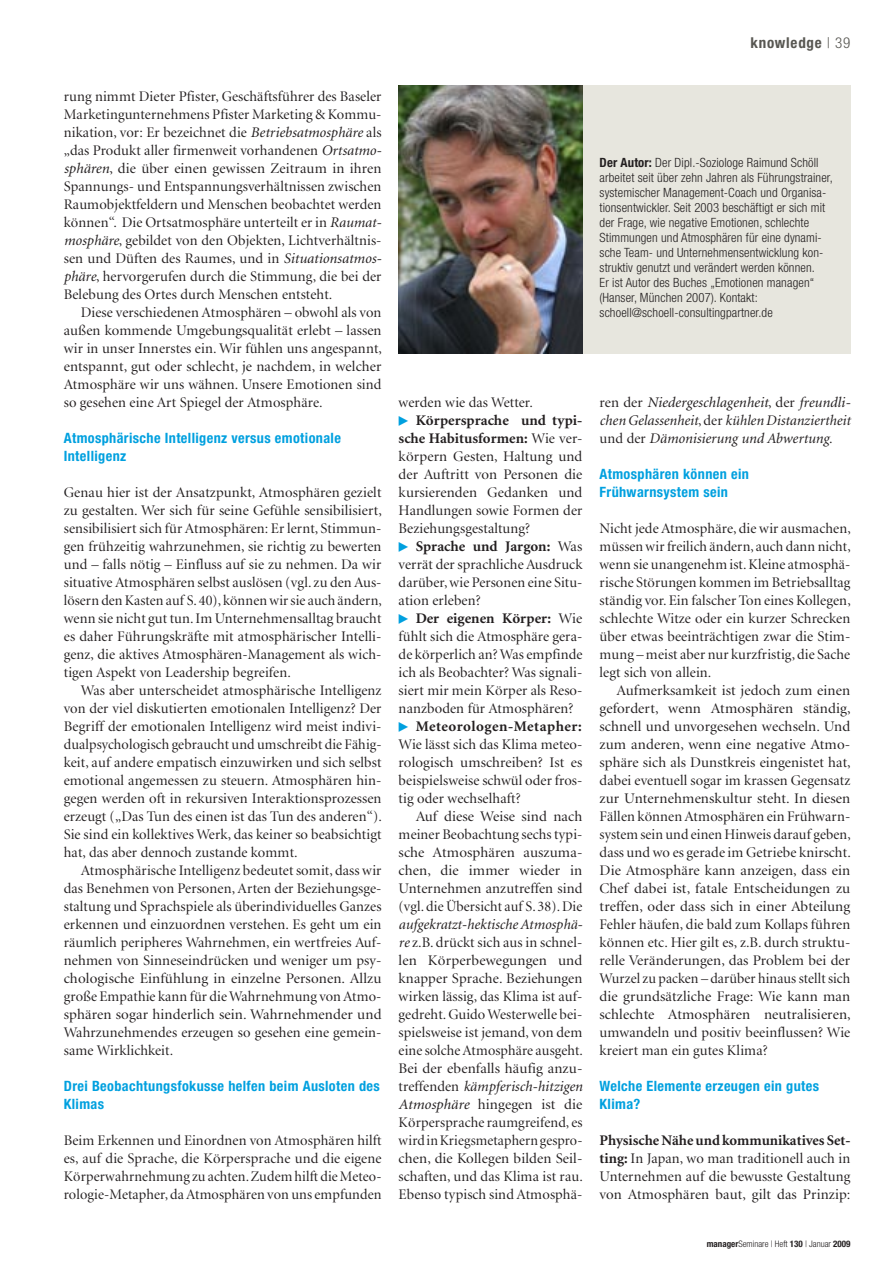
<style>
.page{position:relative;width:893px;height:1263px;background:#fff}
.page>*{position:absolute;margin:0;border:0;box-sizing:border-box;transform-origin:0 0}
.t1{font:700 condensed 15px "Helvetica Neue LT";letter-spacing:.05em;color:#585752}
._1_4_Fließ_Einzug{font:14.7px/18px "Minion Display";letter-spacing:.01em;color:#231f20;text-align:justify}
._1_4_Fließ{font:14.7px/18px "Minion Display";letter-spacing:.01em;color:#231f20;text-align:justify}
._1_4_Fließ_Einzug-2{font:italic 14.7px/18px "Minion";color:#231f20;text-align:justify}
.Zwischentitel{font:700 condensed 14.25px/18px "Helvetica Neue LT";letter-spacing:.025em;color:#00a0df}
._1_7_1_BildLegende_Kasten{font:300 condensed 12.75px/15px "Helvetica Neue LT";letter-spacing:.01em;color:#231f20}
.t2{font:300 condensed 9px "Helvetica Neue LT";color:#231f20}
.s1{font-family:"Minion";font-style:italic}
.s2{font-weight:300}
.s3{font-weight:700}
.s4{font-family:"Minion";font-weight:700}
.s5{font-family:"Minion Display";font-style:normal}
</style>
<div class="page">
<div style="left:583px;top:85px;width:267px;height:268px;background:#e7e6de"></div>
<img style="left:399px;top:85px;width:184px;height:268px">
<p class="_1_4_Fließ" style="left:64px;top:88px;width:319px">rung nimmt Dieter Pfister, Geschäftsführer des Baseler Marketingunternehmens Pfister Marketing &amp; Kommu&shy;nikation, vor: Er bezeichnet die <span class="s1">Betriebsatmosphäre</span> als „das Produkt aller firmenweit vorhandenen <span class="s1">Ortsatmo&shy;sphären</span>, die über einen gewissen Zeitraum in ihren Spannungs- und Entspannungsverhältnissen zwischen Raumobjektfeldern und Menschen beobachtet werden können“. Die Ortsatmosphäre unterteilt er in <span class="s1">Raumat&shy;mosphäre</span>, gebildet von den Objekten, Lichtverhältnis&shy;sen und Düften des Raumes, und in <span class="s1">Situationsatmos&shy;phäre</span>, hervorgerufen durch die Stimmung, die bei der Belebung des Ortes durch Menschen entsteht.</p>
<p class="_1_4_Fließ_Einzug" style="left:64px;top:304px;width:320px;text-indent:17px">Diese verschiedenen Atmosphären – obwohl als von außen kommende Umgebungsqualität erlebt – lassen wir in unser Innerstes ein. Wir fühlen uns angespannt, entspannt, gut oder schlecht, je nachdem, in welcher Atmosphäre wir uns wähnen. Unsere Emotionen sind so gesehen eine Art Spiegel der Atmosphäre.</p>
<p class="Zwischentitel" style="left:64px;top:429px;width:279px">Atmosphärische Intelligenz versus emotionale<br>Intelligenz</p>
<p class="_1_4_Fließ" style="left:64px;top:484px;width:320px">Genau hier ist der Ansatzpunkt, Atmosphären gezielt zu gestalten. Wer sich für seine Gefühle sensibilisiert, sensibilisiert sich für Atmosphären: Er lernt, Stimmun&shy;gen frühzeitig wahrzunehmen, sie richtig zu bewerten und – falls nötig – Einfluss auf sie zu nehmen. Da wir situative Atmosphären selbst auslösen (vgl. zu den Aus&shy;lösern den Kasten auf S. 40), können wir sie auch ändern, wenn sie nicht gut tun. Im Unternehmensalltag braucht es daher Führungskräfte mit atmosphärischer Intelli&shy;genz, die aktives Atmosphären-Management als wich&shy;tigen Aspekt von Leadership begreifen.</p>
<p class="_1_4_Fließ_Einzug" style="left:64px;top:682px;width:320px;text-indent:17px">Was aber unterscheidet atmosphärische Intelligenz von der viel diskutierten emotionalen Intelligenz? Der Begriff der emotionalen Intelligenz wird meist indivi&shy;dualpsychologisch gebraucht und umschreibt die Fähig&shy;keit, auf andere empatisch einzuwirken und sich selbst emotional angemessen zu steuern. Atmosphären hin&shy;gegen werden oft in rekursiven Interaktionsprozessen erzeugt („Das Tun des einen ist das Tun des anderen“).<br>Sie sind ein kollektives Werk, das keiner so beabsichtigt hat, das aber dennoch zustande kommt.</p>
<p class="_1_4_Fließ_Einzug" style="left:64px;top:862px;width:319px;text-indent:17px">Atmosphärische Intelligenz bedeutet somit, dass wir das Benehmen von Personen, Arten der Beziehungsge&shy;staltung und Sprachspiele als überindividuelles Ganzes erkennen und einzuordnen verstehen. Es geht um ein räumlich peripheres Wahrnehmen, ein wertfreies Auf&shy;nehmen von Sinneseindrücken und weniger um psy&shy;chologische Einfühlung in einzelne Personen. Allzu große Empathie kann für die Wahrnehmung von Atmo&shy;sphären sogar hinderlich sein. Wahrnehmender und Wahrzunehmendes erzeugen so gesehen eine gemein&shy;same Wirklichkeit.</p>
<p class="Zwischentitel" style="left:64px;top:1077px;width:318px">Drei Beobachtungsfokusse helfen beim Ausloten des<br>Klimas</p>
<p class="_1_4_Fließ" style="left:64px;top:1132px;width:319px">Beim Erkennen und Einordnen von Atmosphären hilft es, auf die Sprache, die Körpersprache und die eigene Körperwahrnehmung zu achten. Zudem hilft die Meteo&shy;rologie-Metapher, da Atmosphären von uns empfunden</p>
<p class="t1" style="left:750px;top:34px;width:101px">knowledge <span class="s2">| 39</span></p>
<p class="_1_7_1_BildLegende_Kasten" style="left:600px;top:155px;width:235px"><span class="s3">Der Autor:</span> Der Dipl.-Soziologe Raimund Schöll arbeitet seit über zehn Jahren als Führungstrainer, systemischer Management-Coach und Organisa&shy;tionsentwickler. Seit 2003 beschäftigt er sich mit der Frage, wie negative Emotionen, schlechte Stimmungen und Atmosphären für eine dynami&shy;sche Team- und Unternehmensentwicklung kon&shy;struktiv genutzt und verändert werden können.<br>Er ist Autor des Buches „Emotionen managen“ (Hanser, München 2007). Kontakt: schoell@schoell-consultingpartner.de</p>
<p class="_1_4_Fließ" style="left:399px;top:394px;width:136px">werden wie das Wetter.</p>
<p class="_1_4_Fließ" style="left:399px;top:412px;width:185px;text-indent:17px"><span class="s4">Körpersprache und typi&shy;sche Habitusformen:</span> Wie ver&shy;körpern Gesten, Haltung und der Auftritt von Personen die kursierenden Gedanken und Handlungen sowie Formen der Beziehungsgestaltung?</p>
<p class="_1_4_Fließ" style="left:399px;top:538px;width:185px;text-indent:17px"><span class="s4">Sprache und Jargon:</span> Was verrät der sprachliche Ausdruck darüber, wie Personen eine Situ&shy;ation erleben?</p>
<p class="_1_4_Fließ" style="left:399px;top:610px;width:185px;text-indent:17px"><span class="s4">Der eigenen Körper:</span> Wie fühlt sich die Atmosphäre gera&shy;de körperlich an? Was empfinde ich als Beobachter? Was signali&shy;siert mir mein Körper als Reso&shy;nanzboden für Atmosphären?</p>
<p class="_1_4_Fließ" style="left:399px;top:718px;width:185px;text-indent:17px"><span class="s4">Meteorologen-Metapher:<br></span>Wie lässt sich das Klima meteo&shy;rologisch umschreiben? Ist es beispielsweise schwül oder fros&shy;tig oder wechselhaft?</p>
<p class="_1_4_Fließ_Einzug" style="left:399px;top:808px;width:186px;text-indent:17px">Auf diese Weise sind nach meiner Beobachtung sechs typi&shy;sche Atmosphären auszuma&shy;chen, die immer wieder in Unternehmen anzutreffen sind (vgl. die Übersicht auf S. 38). Die <span class="s1">aufgekratzt-hektische Atmosphä&shy;re</span> z.B. drückt sich aus in schnel&shy;len Körperbewegungen und knapper Sprache. Beziehungen wirken lässig, das Klima ist auf&shy;gedreht. Guido Westerwelle bei&shy;spielsweise ist jemand, von dem eine solche Atmosphäre ausgeht.<br>Bei der ebenfalls häufig anzu&shy;treffenden <span class="s1">kämpferisch-hitzigen Atmosphäre</span> hingegen ist die Körpersprache raumgreifend, es wird in Kriegsmetaphern gespro&shy;chen, die Kollegen bilden Seil&shy;schaften, und das Klima ist rau.<br>Ebenso typisch sind Atmosphä-</p>
<p class="_1_4_Fließ_Einzug-2" style="left:600px;top:394px;width:252px"><span class="s5">ren der</span> Niedergeschlagenheit<span class="s5">, der</span> freundli&shy;chen Gelassenheit<span class="s5">, der</span> kühlen Distanziertheit <span class="s5">und der</span> Dämonisierung und Abwertung<span class="s5">.</span></p>
<p class="Zwischentitel" style="left:600px;top:465px;width:151px">Atmosphären können ein<br>Frühwarnsystem sein</p>
<p class="_1_4_Fließ" style="left:600px;top:520px;width:253px">Nicht jede Atmosphäre, die wir ausmachen, müssen wir freilich ändern, auch dann nicht, wenn sie unangenehm ist. Kleine atmosphä&shy;rische Störungen kommen im Betriebsalltag ständig vor. Ein falscher Ton eines Kollegen, schlechte Witze oder ein kurzer Schrecken über etwas beeinträchtigen zwar die Stim&shy;mung – meist aber nur kurzfristig, die Sache legt sich von allein.</p>
<p class="_1_4_Fließ_Einzug" style="left:600px;top:682px;width:253px;text-indent:17px">Aufmerksamkeit ist jedoch zum einen gefordert, wenn Atmosphären ständig, schnell und unvorgesehen wechseln. Und zum anderen, wenn eine negative Atmo&shy;sphäre sich als Dunstkreis eingenistet hat, dabei eventuell sogar im krassen Gegensatz zur Unternehmenskultur steht. In diesen Fällen können Atmosphären ein Frühwarn&shy;system sein und einen Hinweis darauf geben, dass und wo es gerade im Getriebe knirscht.<br>Die Atmosphäre kann anzeigen, dass ein Chef dabei ist, fatale Entscheidungen zu treffen, oder dass sich in einer Abteilung Fehler häufen, die bald zum Kollaps führen können etc. Hier gilt es, z.B. durch struktu&shy;relle Veränderungen, das Problem bei der Wurzel zu packen – darüber hinaus stellt sich die grundsätzliche Frage: Wie kann man schlechte Atmosphären neutralisieren, umwandeln und positiv beeinflussen? Wie kreiert man ein gutes Klima?</p>
<p class="Zwischentitel" style="left:600px;top:1077px;width:221px">Welche Elemente erzeugen ein gutes<br>Klima?</p>
<p class="_1_4_Fließ" style="left:600px;top:1132px;width:252px"><span class="s4">Physische Nähe und kommunikatives Set&shy;ting:</span> In Japan, wo man traditionell auch in Unternehmen auf die bewusste Gestaltung von Atmosphären baut, gilt das Prinzip:</p>
<p class="t2" style="left:707px;top:1238px;width:145px"><span class="s3">manager</span>Seminare | Heft <span class="s3">130</span> | Januar <span class="s3">2009</span></p>
</div>
